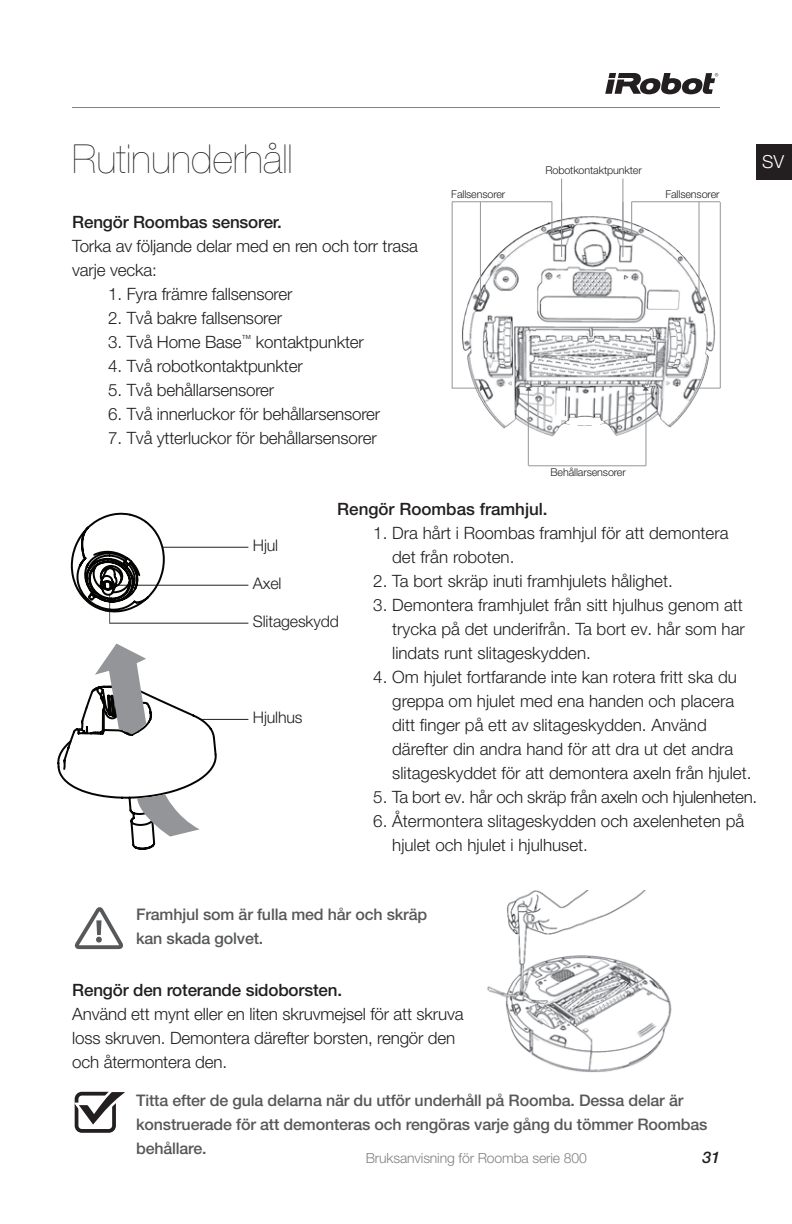
<style>
.page{position:relative;width:792px;height:1224px;background:#fff}
.page>*{position:absolute;margin:0;border:0;box-sizing:border-box;transform-origin:0 0}
.t1{font:200 40px "Helvetica Neue LT Pro";color:#231f20}
.t2{font:300 18px "Helvetica Neue LT Pro";color:#fff}
.t3{font:300 17px/24px "Helvetica Neue LT Pro";letter-spacing:-.01em;color:#231f20}
.t4{font:500 17px "Helvetica Neue LT Pro";letter-spacing:-.01em;color:#231f20}
.t5{font:500 16px/24px "Helvetica Neue LT Pro";letter-spacing:-.01em;color:#57585a}
.t6{font:300 16px "Helvetica Neue LT Pro";letter-spacing:-.01em;color:#231f20}
.t7{font:italic 500 16px "Helvetica Neue LT Pro";color:#231f20}
.t8{font:300 14px "Helvetica Neue LT Pro";letter-spacing:-.01em;color:#808285}
.t9{font:300 10.8px "Helvetica Neue LT Pro";letter-spacing:-.01em;color:#231f20}
</style>
<div class="page">
<svg style="left:605px;top:73px;width:113px;height:21px"></svg>
<hr style="left:72px;top:107px;width:648px;height:1px;background:#808285">
<div style="left:756px;top:144px;width:36px;height:36px;background:#231f20"></div>
<svg style="left:75px;top:907px;width:48px;height:42px"></svg>
<svg style="left:74px;top:1091px;width:51px;height:42px"></svg>
<img style="left:487px;top:890px;width:185px;height:183px">
<hr style="left:162px;top:547px;width:86px;height:1px;background:#231f20">
<hr style="left:110px;top:623px;width:138px;height:1px;background:#231f20">
<hr style="left:114px;top:585px;width:134px;height:1px;background:#231f20">
<hr style="left:200px;top:719px;width:48px;height:1px;background:#231f20">
<svg style="left:57px;top:513px;width:160px;height:337px"></svg>
<svg style="left:95px;top:644px;width:51px;height:90px"></svg>
<svg style="left:137px;top:794px;width:63px;height:43px"></svg>
<img style="left:451px;top:178px;width:270px;height:289px">
<hr style="left:452px;top:201px;width:100px;height:1px;background:#939598">
<hr style="left:480px;top:202px;width:1px;height:98px;background:#939598">
<hr style="left:699px;top:202px;width:1px;height:100px;background:#939598">
<hr style="left:720px;top:202px;width:1px;height:186px;background:#939598">
<hr style="left:452px;top:202px;width:1px;height:186px;background:#939598">
<hr style="left:528px;top:387px;width:1px;height:79px;background:#939598">
<hr style="left:646px;top:387px;width:1px;height:79px;background:#939598">
<hr style="left:528px;top:465px;width:118px;height:1px;background:#939598">
<svg style="left:691px;top:385px;width:29px;height:6px"></svg>
<svg style="left:452px;top:385px;width:32px;height:6px"></svg>
<svg style="left:643px;top:387px;width:6px;height:4px"></svg>
<svg style="left:526px;top:387px;width:6px;height:4px"></svg>
<svg style="left:620px;top:231px;width:6px;height:4px"></svg>
<svg style="left:559px;top:231px;width:6px;height:4px"></svg>
<svg style="left:696px;top:302px;width:6px;height:5px"></svg>
<svg style="left:477px;top:302px;width:6px;height:5px"></svg>
<hr style="left:561px;top:179px;width:1px;height:78px;background:#939598">
<hr style="left:623px;top:179px;width:1px;height:78px;background:#939598">
<hr style="left:552px;top:202px;width:1px;height:33px;background:#939598">
<hr style="left:631px;top:202px;width:1px;height:33px;background:#939598">
<hr style="left:631px;top:201px;width:89px;height:1px;background:#939598">
<h1 class="t1" style="left:72px;top:135px;width:222px">Rutinunderhåll</h1>
<p class="t4" style="left:72px;top:212px;width:211px">Rengör Roombas sensorer.</p>
<p class="t3" style="left:72px;top:234px;width:347px">Torka av följande delar med en ren och torr trasa varje vecka:</p>
<p class="t3" style="left:108px;top:282px;width:186px">1. Fyra främre fallsensorer</p>
<p class="t3" style="left:108px;top:306px;width:175px">2. Två bakre fallsensorer</p>
<p class="t3" style="left:108px;top:330px;width:257px">3. Två Home Base<sup>™</sup> kontaktpunkter</p>
<p class="t3" style="left:108px;top:354px;width:196px">4. Två robotkontaktpunkter</p>
<p class="t3" style="left:108px;top:378px;width:168px">5. Två behållarsensorer</p>
<p class="t3" style="left:108px;top:402px;width:273px">6. Två innerluckor för behållarsensorer</p>
<p class="t3" style="left:108px;top:426px;width:270px">7. Två ytterluckor för behållarsensorer</p>
<p class="t9" style="left:451px;top:187px;width:56px">Fallsensorer</p>
<p class="t9" style="left:545px;top:163px;width:98px">Robotkontaktpunkter</p>
<p class="t9" style="left:665px;top:187px;width:56px">Fallsensorer</p>
<p class="t9" style="left:550px;top:465px;width:77px">Behållarsensorer</p>
<p class="t2" style="left:762px;top:150px;width:23px">SV</p>
<p class="t4" style="left:337px;top:499px;width:212px">Rengör Roombas framhjul.</p>
<p class="t3" style="left:392px;top:521px;width:338px;text-indent:-19px">1. Dra hårt i Roombas framhjul för att demontera det från roboten.</p>
<p class="t3" style="left:373px;top:569px;width:301px">2. Ta bort skräp inuti framhjulets hålighet.</p>
<p class="t3" style="left:392px;top:593px;width:354px;text-align:justify;text-indent:-19px">3. Demontera framhjulet från sitt hjulhus genom att trycka på det underifrån. Ta bort ev. hår som har lindats runt slitageskydden.</p>
<p class="t3" style="left:392px;top:665px;width:361px;text-indent:-19px">4. Om hjulet fortfarande inte kan rotera fritt ska du greppa om hjulet med ena handen och placera ditt finger på ett av slitageskydden. Använd därefter din andra hand för att dra ut det andra slitageskyddet för att demontera axeln från hjulet.</p>
<p class="t3" style="left:373px;top:785px;width:385px">5. Ta bort ev. hår och skräp från axeln och hjulenheten.</p>
<p class="t3" style="left:392px;top:809px;width:354px;text-indent:-19px">6. Återmontera slitageskydden och axelenheten på hjulet och hjulet i hjulhuset.</p>
<p class="t6" style="left:253px;top:536px;width:27px">Hjul</p>
<p class="t6" style="left:253px;top:574px;width:30px">Axel</p>
<p class="t6" style="left:253px;top:612px;width:87px">Slitageskydd</p>
<p class="t6" style="left:253px;top:708px;width:51px">Hjulhus</p>
<p class="t5" style="left:136px;top:902px;width:293px">Framhjul som är fulla med hår och skräp kan skada golvet.</p>
<p class="t4" style="left:72px;top:980px;width:271px">Rengör den roterande sidoborsten.</p>
<p class="t3" style="left:72px;top:1002px;width:393px">Använd ett mynt eller en liten skruvmejsel för att skruva loss skruven. Demontera därefter borsten, rengör den och återmontera den.</p>
<p class="t5" style="left:136px;top:1088px;width:573px">Titta efter de gula delarna när du utför underhåll på Roomba. Dessa delar är konstruerade för att demonteras och rengöras varje gång du tömmer Roombas behållare.</p>
<p class="t8" style="left:366px;top:1150px;width:223px">Bruksanvisning för Roomba serie 800</p>
<p class="t7" style="left:702px;top:1148px;width:19px">31</p>
</div>
